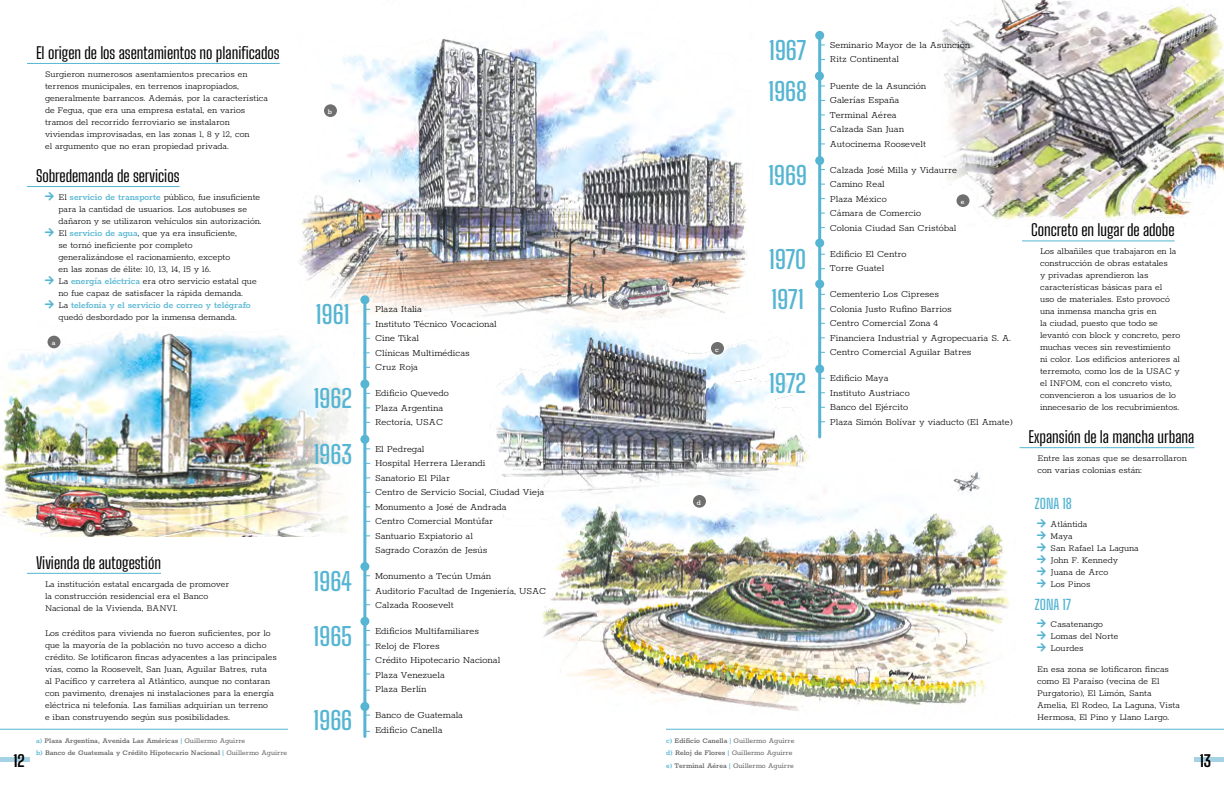
<style>
.page{position:relative;width:1224px;height:792px;background:#fff}
.page>*{position:absolute;margin:0;border:0;box-sizing:border-box;transform-origin:0 0}
.t1{font:600 25px "Big Shoulders Text";color:#55b5d2}
.t2{font:16px "Big Shoulders Text";color:#000}
.t3{font:700 16px "Big Shoulders Text";color:#000}
.t4{font:600 14px "Big Shoulders Text";color:#55b5d2}
.t5{font:300 10.5px/14.5px "Rokkitt";color:#000}
.t6{font:300 10px/12px "Rokkitt";color:#000}
.t7{font:600 10px/12px "Rokkitt";letter-spacing:-.005em;color:#55b5d2;text-align:center}
.t8{font:500 8px/12.2px "Rokkitt";color:#646363}
.t9{font:8px/12.2px "Rokkitt";color:#646363}
.t10{font:500 8px "Rokkitt";color:#fff}
.s1{color:#55b5d2}
.s2{font-weight:600;color:#55b5d2}
.s3{font-weight:300;color:#000}
.s4{font-weight:500}
.s5{font-weight:400}
</style>
<div class="page">
<img style="left:496px;top:334px;width:314px;height:182px">
<img style="left:299px;top:32px;width:448px;height:302px">
<img style="left:540px;top:459px;width:470px;height:252px">
<img style="left:942px;top:0;width:282px;height:221px">
<img style="left:0;top:320px;width:354px;height:216px">
<hr style="left:27px;top:186px;width:153px;height:1px;background:#55b5d2">
<hr style="left:363px;top:299px;width:3px;height:437px;background:#55b5d2">
<div style="left:360px;top:295px;width:9px;height:9px;background:#55b5d2;border-radius:50%"></div>
<div style="left:360px;top:380px;width:9px;height:9px;background:#55b5d2;border-radius:50%"></div>
<div style="left:360px;top:435px;width:9px;height:9px;background:#55b5d2;border-radius:50%"></div>
<div style="left:360px;top:562px;width:9px;height:9px;background:#55b5d2;border-radius:50%"></div>
<div style="left:360px;top:617px;width:9px;height:9px;background:#55b5d2;border-radius:50%"></div>
<div style="left:360px;top:702px;width:9px;height:9px;background:#55b5d2;border-radius:50%"></div>
<hr style="left:818px;top:35px;width:3px;height:402px;background:#55b5d2">
<div style="left:815px;top:31px;width:9px;height:9px;background:#55b5d2;border-radius:50%"></div>
<div style="left:815px;top:71px;width:9px;height:9px;background:#55b5d2;border-radius:50%"></div>
<div style="left:815px;top:156px;width:9px;height:9px;background:#55b5d2;border-radius:50%"></div>
<div style="left:815px;top:238px;width:9px;height:10px;background:#55b5d2;border-radius:50%"></div>
<div style="left:815px;top:280px;width:9px;height:9px;background:#55b5d2;border-radius:50%"></div>
<div style="left:815px;top:364px;width:9px;height:10px;background:#55b5d2;border-radius:50%"></div>
<hr style="left:27px;top:573px;width:134px;height:1px;background:#55b5d2">
<hr style="left:1022px;top:240px;width:153px;height:1px;background:#55b5d2">
<hr style="left:1020px;top:447px;width:174px;height:1px;background:#55b5d2">
<hr style="left:27px;top:63px;width:253px;height:1px;background:#55b5d2">
<hr style="left:666px;top:729px;width:558px;height:1px;background:#55b5d2">
<hr style="left:1195px;top:758px;width:29px;height:4px;background:#a5d3e5">
<hr style="left:0;top:758px;width:29px;height:4px;background:#a5d3e5">
<hr style="left:0;top:729px;width:288px;height:1px;background:#55b5d2">
<div style="left:48px;top:336px;width:12px;height:12px;background:#706f6f;border-radius:50%"></div>
<div style="left:324px;top:104px;width:13px;height:13px;background:#706f6f;border-radius:50%"></div>
<div style="left:711px;top:342px;width:13px;height:13px;background:#706f6f;border-radius:50%"></div>
<div style="left:693px;top:495px;width:13px;height:13px;background:#706f6f;border-radius:50%"></div>
<div style="left:957px;top:194px;width:12px;height:13px;background:#706f6f;border-radius:50%"></div>
<h2 class="t2" style="left:36px;top:41px;width:245px">El origen de los asentamientos no planificados</h2>
<p class="t6" style="left:45px;top:67px;width:225px">Surgieron numerosos asentamientos precarios en terrenos municipales, en terrenos inapropiados, generalmente barrancos. Además, por la característica de Fegua, que era una empresa estatal, en varios tramos del recorrido ferroviario se instalaron viviendas improvisadas, en las zonas 1, 8 y 12, con<br>el argumento que no eran propiedad privada.</p>
<p class="t10" style="left:328px;top:106px;width:6px">b</p>
<h2 class="t2" style="left:36px;top:164px;width:145px">Sobredemanda de servicios</h2>
<p class="t6" style="left:58px;top:190px;width:205px;text-indent:-14px"><span class="s1">▲</span> El <span class="s2">servicio de transporte</span> público, fue insuficiente para la cantidad de usuarios. Los autobuses se dañaron y se utilizaron vehículos sin autorización.</p>
<p class="t6" style="left:58px;top:226px;width:180px;text-indent:-14px"><span class="s1">▲</span> El <span class="s2">servicio de agua</span>, que ya era insuficiente, se tornó ineficiente por completo generalizándose el racionamiento, excepto en las zonas de élite: 10, 13, 14, 15 y 16.</p>
<p class="t6" style="left:45px;top:274px;width:213px;text-align:center"><span class="s1">▲</span> La <span class="s2">energía eléctrica</span> era otro servicio estatal que no fue capaz de satisfacer la rápida demanda.</p>
<p class="t7" style="left:45px;top:298px;width:207px">▲ <span class="s3">La</span> telefonía y el servicio de correo y telégrafo <span class="s3">quedó desbordado por la inmensa demanda.</span></p>
<h1 class="t1" style="left:316px;top:295px;width:36px">1961</h1>
<p class="t5" style="left:375px;top:301px;width:123px">Plaza Italia<br>Instituto Técnico Vocacional<br>Cine Tikal<br>Clínicas Multimédicas<br>Cruz Roja</p>
<h1 class="t1" style="left:313px;top:379px;width:40px">1962</h1>
<p class="t5" style="left:375px;top:385px;width:75px">Edificio Quevedo<br>Plaza Argentina<br>Rectoría, USAC</p>
<h1 class="t1" style="left:313px;top:434px;width:40px">1963</h1>
<p class="t5" style="left:375px;top:441px;width:171px">El Pedregal<br>Hospital Herrera Llerandi<br>Sanatorio El Pilar<br>Centro de Servicio Social, Ciudad Vieja<br>Monumento a José de Andrada<br>Centro Comercial Montúfar<br>Santuario Expiatorio al<br>Sagrado Corazón de Jesús</p>
<h1 class="t1" style="left:313px;top:562px;width:40px">1964</h1>
<p class="t5" style="left:375px;top:568px;width:173px">Monumento a Tecún Umán<br>Auditorio Facultad de Ingeniería, USAC<br>Calzada Roosevelt</p>
<h1 class="t1" style="left:313px;top:617px;width:40px">1965</h1>
<p class="t5" style="left:375px;top:623px;width:127px">Edificios Multifamiliares<br>Reloj de Flores<br>Crédito Hipotecario Nacional<br>Plaza Venezuela<br>Plaza Berlín</p>
<h1 class="t1" style="left:313px;top:701px;width:40px">1966</h1>
<p class="t5" style="left:375px;top:707px;width:89px">Banco de Guatemala<br>Edificio Canella</p>
<p class="t10" style="left:52px;top:338px;width:5px">a</p>
<h2 class="t2" style="left:36px;top:550px;width:127px">Vivienda de autogestión</h2>
<p class="t6" style="left:45px;top:577px;width:186px">La institución estatal encargada de promover la construcción residencial era el Banco<br>Nacional de la Vivienda, BANVI.</p>
<p class="t6" style="left:45px;top:626px;width:233px">Los créditos para vivienda no fueron suficientes, por lo que la mayoría de la población no tuvo acceso a dicho crédito. Se lotificaron fincas adyacentes a las principales vías, como la Roosevelt, San Juan, Aguilar Batres, ruta<br>al Pacífico y carretera al Atlántico, aunque no contaran con pavimento, drenajes ni instalaciones para la energía eléctrica ni telefonía. Las familias adquirían un terreno<br>e iban construyendo según sus posibilidades.</p>
<p class="t10" style="left:715px;top:344px;width:5px">c</p>
<p class="t10" style="left:697px;top:497px;width:6px">d</p>
<h1 class="t1" style="left:769px;top:31px;width:39px">1967</h1>
<p class="t5" style="left:830px;top:37px;width:142px">Seminario Mayor de la Asunción<br>Ritz Continental</p>
<h1 class="t1" style="left:768px;top:71px;width:40px">1968</h1>
<p class="t5" style="left:830px;top:78px;width:98px">Puente de la Asunción<br>Galerías España<br>Terminal Aérea<br>Calzada San Juan<br>Autocinema Roosevelt</p>
<h1 class="t1" style="left:768px;top:155px;width:40px">1969</h1>
<p class="t5" style="left:830px;top:162px;width:129px">Calzada José Milla y Vidaurre<br>Camino Real<br>Plaza México<br>Cámara de Comercio<br>Colonia Ciudad San Cristóbal</p>
<h1 class="t1" style="left:769px;top:240px;width:39px">1970</h1>
<p class="t5" style="left:830px;top:246px;width:78px">Edificio El Centro<br>Torre Guatel</p>
<h1 class="t1" style="left:771px;top:280px;width:34px">1971</h1>
<p class="t5" style="left:830px;top:286px;width:183px">Cementerio Los Cipreses<br>Colonia Justo Rufino Barrios<br>Centro Comercial Zona 4<br>Financiera Industrial y Agropecuaria S. A.<br>Centro Comercial Aguilar Batres</p>
<h1 class="t1" style="left:769px;top:364px;width:39px">1972</h1>
<p class="t5" style="left:830px;top:370px;width:184px">Edificio Maya<br>Instituto Austriaco<br>Banco del Ejército<br>Plaza Simón Bolívar y viaducto (El Amate)</p>
<p class="t10" style="left:961px;top:196px;width:5px">e</p>
<h2 class="t2" style="left:1031px;top:218px;width:145px">Concreto en lugar de adobe</h2>
<p class="t6" style="left:1040px;top:245px;width:142px">Los albañiles que trabajaron en la construcción de obras estatales<br>y privadas aprendieron las características básicas para el<br>uso de materiales. Esto provocó una inmensa mancha gris en<br>la ciudad, puesto que todo se levantó con block y concreto, pero muchas veces sin revestimiento ni color. Los edificios anteriores al terremoto, como los de la USAC y el INFOM, con el concreto visto, convencieron a los usuarios de lo innecesario de los recubrimientos.</p>
<h2 class="t2" style="left:1029px;top:425px;width:167px">Expansión de la mancha urbana</h2>
<p class="t6" style="left:1038px;top:451px;width:151px">Entre las zonas que se desarrollaron con varias colonias están:</p>
<h3 class="t4" style="left:1035px;top:492px;width:38px">ZONA 18</h3>
<p class="t6" style="left:1037px;top:517px;width:52px"><span class="s1">▲</span> Atlántida</p>
<p class="t6" style="left:1037px;top:529px;width:37px"><span class="s1">▲</span> Maya</p>
<p class="t6" style="left:1037px;top:541px;width:103px"><span class="s1">▲</span> San Rafael La Laguna</p>
<p class="t6" style="left:1037px;top:553px;width:82px"><span class="s1">▲</span> John F. Kennedy</p>
<p class="t6" style="left:1037px;top:565px;width:73px"><span class="s1">▲</span> Juana de Arco</p>
<p class="t6" style="left:1037px;top:577px;width:55px"><span class="s1">▲</span> Los Pinos</p>
<p class="t6" style="left:1037px;top:617px;width:67px"><span class="s1">▲</span> Casatenango</p>
<p class="t6" style="left:1037px;top:629px;width:83px"><span class="s1">▲</span> Lomas del Norte</p>
<p class="t6" style="left:1037px;top:637px;width:133px;line-height:21px"><span class="s1">▲</span> Lourdes<br>En esa zona se lotificaron fincas</p>
<p class="t6" style="left:1037px;top:674px;width:144px">como El Paraíso (vecina de El<br>Purgatorio), El Limón, Santa<br>Amelia, El Rodeo, La Laguna, Vista<br>Hermosa, El Pino y Llano Largo.</p>
<h3 class="t4" style="left:1035px;top:594px;width:38px">ZONA 17</h3>
<p class="t9" style="left:666px;top:734px;width:130px"><span class="s2">c)</span> <span class="s4">Edificio Canella</span> <span class="s2">|</span> Guillermo Aguirre <span class="s2">d)</span> <span class="s4">Reloj de Flores</span> <span class="s2">|</span> Guillermo Aguirre <span class="s2">e)</span> <span class="s4">Terminal Aérea</span> <span class="s2">|</span> Guillermo Aguirre</p>
<p class="t8" style="left:36px;top:734px;width:253px"><span class="s2">a)</span> Plaza Argentina, Avenida Las Américas <span class="s2">|</span> <span class="s5">Guillermo Aguirre<br></span><span class="s2">b)</span> Banco de Guatemala y Crédito Hipotecario Nacional <span class="s2">|</span> <span class="s5">Guillermo Aguirre</span></p>
<h2 class="t3" style="left:13px;top:748px;width:13px">12</h2>
<h2 class="t3" style="left:1200px;top:748px;width:13px">13</h2>
</div>
